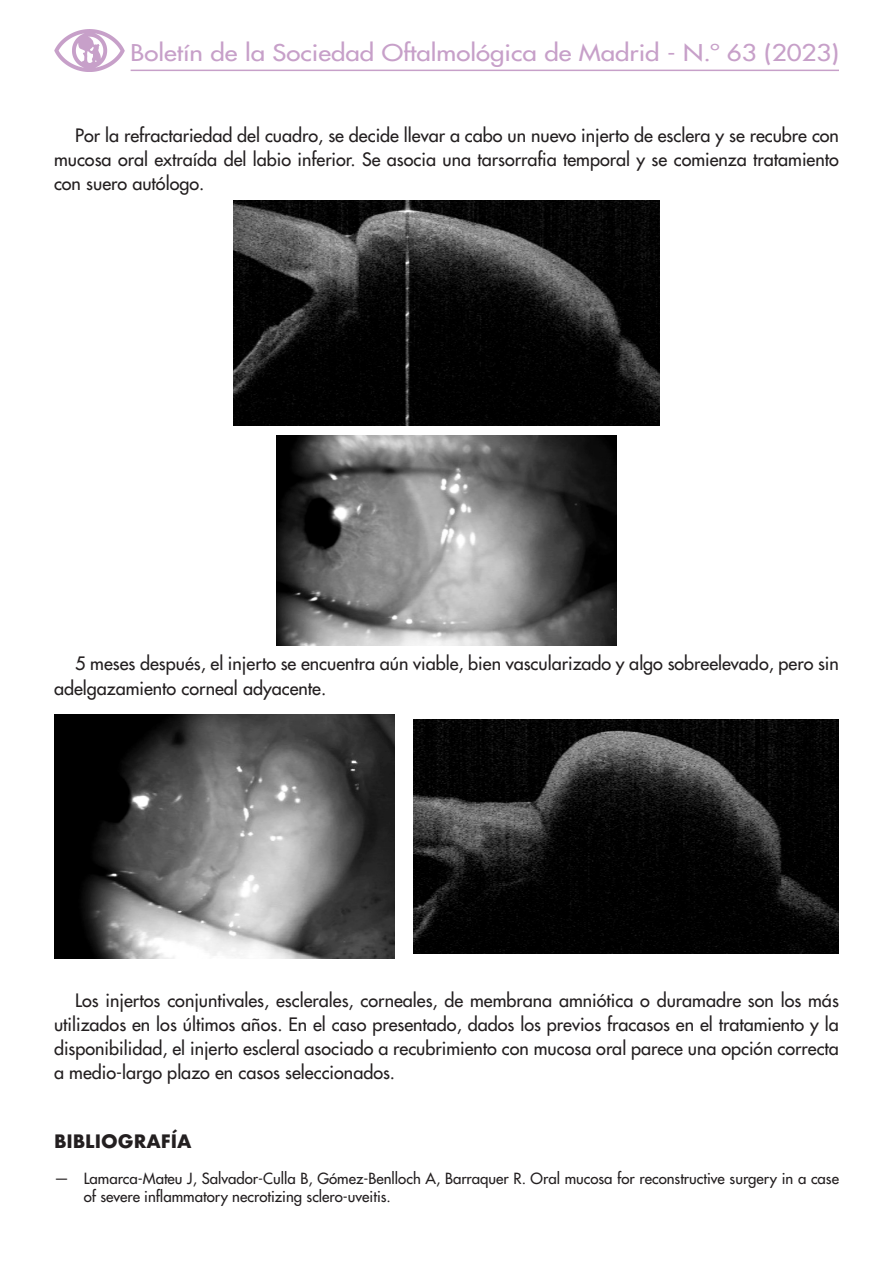
<style>
.page{position:relative;width:893px;height:1263px;background:#fff}
.page>*{position:absolute;margin:0;border:0;box-sizing:border-box;transform-origin:0 0}
.t1{font:500 22.5px "Futura Std";color:#c7a0c9;scale:1.15 1}
._05-TEXTO{font:500 18px/24px "Futura Std";color:#231f20;text-align:justify}
._06-ladillo{font:700 18px "Futura";color:#231f20}
._09-Bibliografia{font:500 15px/18px "Futura Std";color:#231f20}
</style>
<div class="page">
<img style="left:54px;top:29px;width:71px;height:42px">
<hr style="left:131px;top:70px;width:708px;height:1px;background:#c7a0c9">
<img style="left:234px;top:200px;width:425px;height:226px">
<img style="left:276px;top:435px;width:341px;height:210px">
<img style="left:54px;top:714px;width:340px;height:245px">
<img style="left:414px;top:719px;width:425px;height:235px">
<p class="t1" style="left:131px;top:39px;width:618px">Boletín de la Sociedad Oftalmológica de Madrid - N.º 63 (2023)</p>
<p class="_05-TEXTO" style="left:54px;top:124px;width:786px;text-indent:21px">Por la refractariedad del cuadro, se decide llevar a cabo un nuevo injerto de esclera y se recubre con mucosa oral extraída del labio inferior. Se asocia una tarsorrafia temporal y se comienza tratamiento con suero autólogo.</p>
<p class="_05-TEXTO" style="left:54px;top:652px;width:786px;text-indent:21px">5 meses después, el injerto se encuentra aún viable, bien vascularizado y algo sobreelevado, pero sin adelgazamiento corneal adyacente.</p>
<p class="_05-TEXTO" style="left:54px;top:988px;width:786px;text-indent:21px">Los injertos conjuntivales, esclerales, corneales, de membrana amniótica o duramadre son los más utilizados en los últimos años. En el caso presentado, dados los previos fracasos en el tratamiento y la disponibilidad, el injerto escleral asociado a recubrimiento con mucosa oral parece una opción correcta a medio-largo plazo en casos seleccionados.</p>
<p class="_06-ladillo" style="left:54px;top:1128px;width:139px">BIBLIOGRAFÍA</p>
<p class="_09-Bibliografia" style="left:84px;top:1170px;width:757px;text-indent:-30px">— Lamarca-Mateu J, Salvador-Culla B, Gómez-Benlloch A, Barraquer R. Oral mucosa for reconstructive surgery in a case of severe inflammatory necrotizing sclero-uveitis.</p>
</div>
